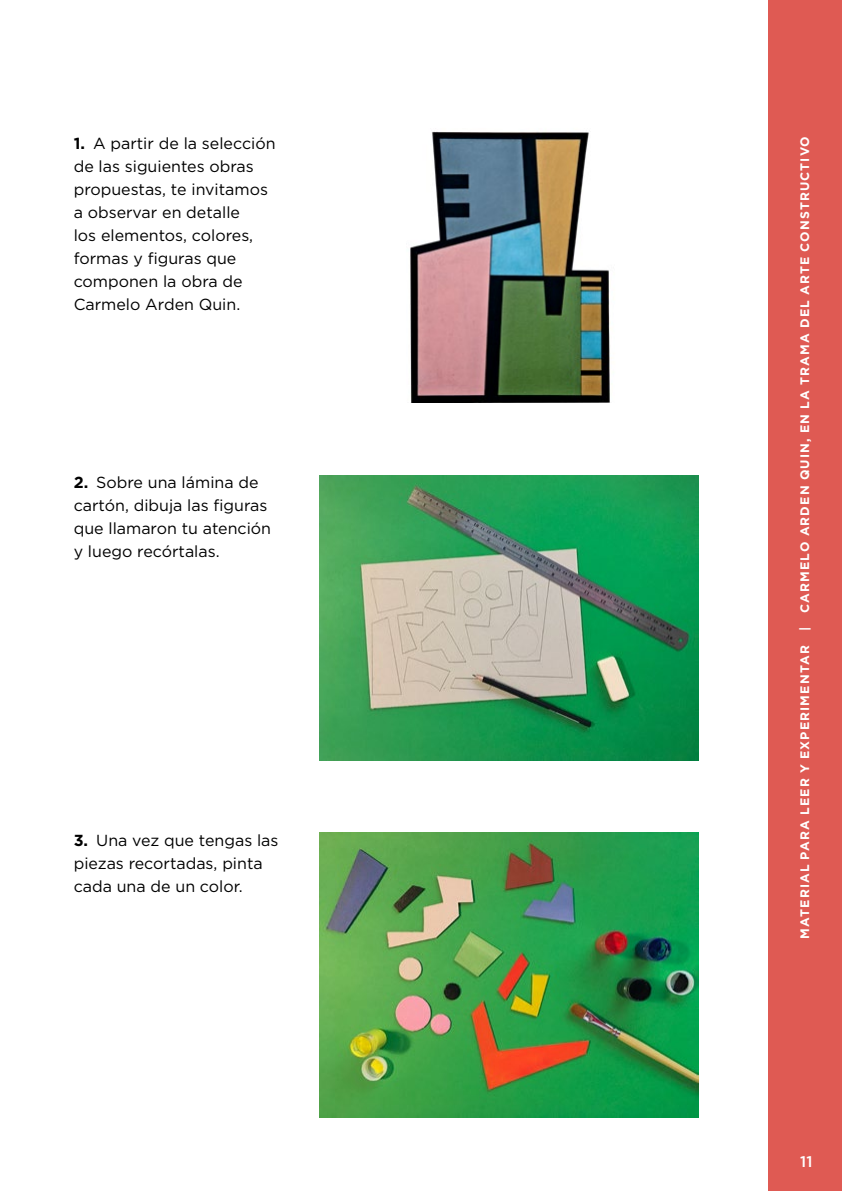
<style>
.page{position:relative;width:842px;height:1191px;background:#fff}
.page>*{position:absolute;margin:0;border:0;box-sizing:border-box;transform-origin:0 0}
.t1{font:16px/23px "Gotham";color:#000}
.t2{font:500 15.4px "Gotham";color:#fff}
.t3{font:700 12.4px "Gotham";letter-spacing:.09em;color:#fff}
.s1{font-weight:700}
</style>
<div class="page">
<div style="left:768px;top:0;width:74px;height:1191px;background:#df5a53"></div>
<img style="left:319px;top:475px;width:380px;height:285px">
<img style="left:319px;top:833px;width:379px;height:284px">
<img style="left:410px;top:131px;width:200px;height:272px">
<p class="t1" style="left:74px;top:131px;width:203px"><span class="s1">1.</span> A partir de la selección de las siguientes obras propuestas, te invitamos a observar en detalle<br>los elementos, colores, formas y figuras que componen la obra de<br>Carmelo Arden Quin.</p>
<p class="t1" style="left:74px;top:470px;width:199px"><span class="s1">2.</span> Sobre una lámina de cartón, dibuja las figuras que llamaron tu atención y luego recórtalas.</p>
<p class="t1" style="left:74px;top:828px;width:206px"><span class="s1">3.</span> Una vez que tengas las piezas recortadas, pinta cada una de un color.</p>
<p class="t3" style="left:796px;top:938px;width:804px;rotate:-90deg">MATERIAL PARA LEER Y EXPERIMENTAR | CARMELO ARDEN QUIN, EN LA TRAMA DEL ARTE CONSTRUCTIVO</p>
<p class="t2" style="left:800px;top:1151px;width:14px">11</p>
</div>
